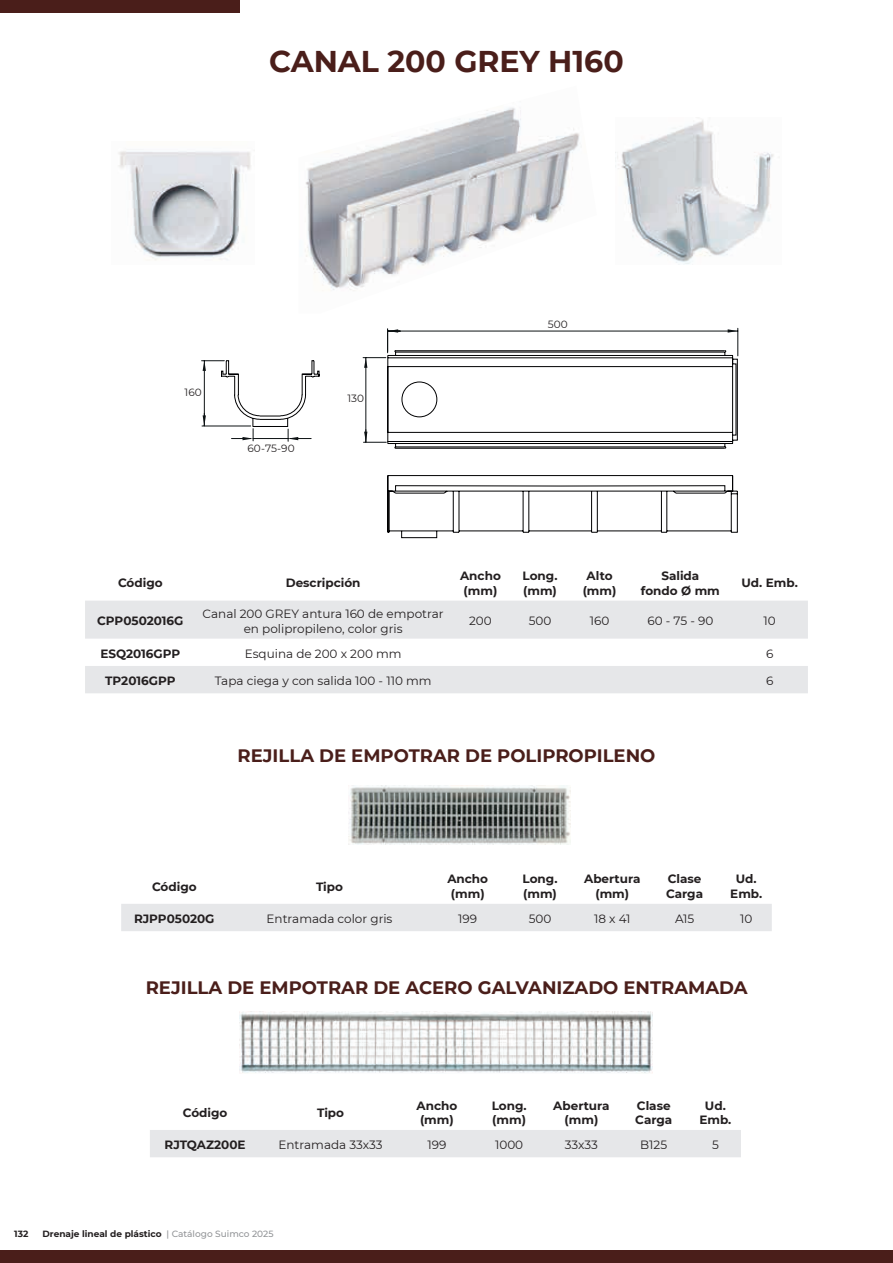
<style>
.page{position:relative;width:893px;height:1263px;background:#fff}
.page>*{position:absolute;margin:0;border:0;box-sizing:border-box;transform-origin:0 0}
.t1{font:700 30px "Montserrat";color:#4a1e1a}
.t2{font:700 18px "Montserrat";color:#4a1e1a}
.t3{font:700 12px/14.4px "Montserrat";color:#231f20}
.t4{font:12px/14.4px "Montserrat";color:#231f20;text-align:center}
.t5{font:10.5px "Montserrat";letter-spacing:.01em;color:#231f20}
.t6{font:700 9px "Montserrat";color:#231f20}
.s1{font-weight:500;color:#939598}
</style>
<div class="page">
<div style="left:0;top:1250px;width:893px;height:13px;background:#4a1e1a"></div>
<div style="left:0;top:0;width:240px;height:13px;background:#4a1e1a"></div>
<svg style="left:85px;top:601px;width:723px;height:92px;fill:#e6e7e9"></svg>
<div style="left:121px;top:904px;width:651px;height:27px;background:#e6e7e9"></div>
<div style="left:150px;top:1130px;width:591px;height:27px;background:#e6e7e9"></div>
<img style="left:239px;top:1012px;width:414px;height:61px">
<img style="left:305px;top:107px;width:275px;height:184px">
<img style="left:118px;top:151px;width:133px;height:110px">
<svg style="left:224px;top:357px;width:514px;height:181px"></svg>
<svg style="left:363px;top:328px;width:376px;height:115px"></svg>
<hr style="left:202px;top:426px;width:49px;height:1px;background:#0d1214">
<svg style="left:202px;top:360px;width:22px;height:66px"></svg>
<svg style="left:231px;top:429px;width:80px;height:12px"></svg>
<img style="left:349px;top:786px;width:222px;height:59px">
<img style="left:615px;top:120px;width:159px;height:144px">
<h1 class="t1" style="left:269px;top:39px;width:356px">CANAL 200 GREY H160</h1>
<p class="t5" style="left:184px;top:385px;width:19px">160</p>
<p class="t5" style="left:247px;top:441px;width:49px">60-75-90</p>
<p class="t5" style="left:347px;top:391px;width:18px">130</p>
<p class="t5" style="left:548px;top:317px;width:22px">500</p>
<p class="t3" style="left:118px;top:575px;width:46px">Código</p>
<p class="t3" style="left:286px;top:575px;width:76px">Descripción</p>
<p class="t3" style="left:460px;top:568px;width:42px">Ancho (mm)</p>
<p class="t3" style="left:523px;top:568px;width:36px">Long. (mm)</p>
<p class="t3" style="left:583px;top:568px;width:35px;text-align:center">Alto (mm)</p>
<p class="t3" style="left:641px;top:568px;width:81px;text-align:center">Salida<br>fondo Ø mm</p>
<p class="t3" style="left:741px;top:575px;width:58px">Ud. Emb.</p>
<p class="t3" style="left:97px;top:613px;width:88px">CPP0502016G</p>
<p class="t4" style="left:203px;top:606px;width:243px">Canal 200 GREY antura 160 de empotrar en polipropileno, color gris</p>
<p class="t4" style="left:469px;top:613px;width:24px">200</p>
<p class="t4" style="left:529px;top:613px;width:24px">500</p>
<p class="t4" style="left:590px;top:613px;width:21px">160</p>
<p class="t4" style="left:647px;top:613px;width:67px">60 - 75 - 90</p>
<p class="t4" style="left:763px;top:613px;width:14px">10</p>
<p class="t3" style="left:100px;top:646px;width:81px">ESQ2016GPP</p>
<p class="t4" style="left:245px;top:646px;width:158px">Esquina de 200 x 200 mm</p>
<p class="t4" style="left:766px;top:646px;width:9px">6</p>
<p class="t3" style="left:105px;top:673px;width:72px">TP2016GPP</p>
<p class="t4" style="left:215px;top:673px;width:218px">Tapa ciega y con salida 100 - 110 mm</p>
<p class="t4" style="left:766px;top:673px;width:9px">6</p>
<h2 class="t2" style="left:238px;top:743px;width:419px">REJILLA DE EMPOTRAR DE POLIPROPILENO</h2>
<p class="t3" style="left:152px;top:878px;width:46px">Código</p>
<p class="t3" style="left:316px;top:878px;width:29px">Tipo</p>
<p class="t3" style="left:447px;top:871px;width:42px">Ancho (mm)</p>
<p class="t3" style="left:523px;top:871px;width:36px">Long. (mm)</p>
<p class="t3" style="left:584px;top:871px;width:58px;text-align:center">Abertura (mm)</p>
<p class="t3" style="left:666px;top:871px;width:39px">Clase<br>Carga</p>
<p class="t3" style="left:730px;top:871px;width:33px;text-align:center">Ud.<br>Emb.</p>
<p class="t3" style="left:134px;top:911px;width:82px">RJPP05020G</p>
<p class="t4" style="left:267px;top:911px;width:127px">Entramada color gris</p>
<p class="t4" style="left:458px;top:911px;width:20px">199</p>
<p class="t4" style="left:529px;top:911px;width:24px">500</p>
<p class="t4" style="left:594px;top:911px;width:38px">18 x 41</p>
<p class="t4" style="left:675px;top:911px;width:21px">A15</p>
<p class="t4" style="left:740px;top:911px;width:14px">10</p>
<h2 class="t2" style="left:146px;top:975px;width:603px">REJILLA DE EMPOTRAR DE ACERO GALVANIZADO ENTRAMADA</h2>
<p class="t3" style="left:183px;top:1105px;width:46px">Código</p>
<p class="t3" style="left:317px;top:1105px;width:29px">Tipo</p>
<p class="t3" style="left:416px;top:1097px;width:42px">Ancho (mm)</p>
<p class="t3" style="left:492px;top:1097px;width:36px">Long. (mm)</p>
<p class="t3" style="left:553px;top:1097px;width:58px;text-align:center">Abertura (mm)</p>
<p class="t3" style="left:635px;top:1097px;width:39px">Clase<br>Carga</p>
<p class="t3" style="left:699px;top:1097px;width:33px;text-align:center">Ud.<br>Emb.</p>
<p class="t3" style="left:165px;top:1137px;width:82px">RJTQAZ200E</p>
<p class="t4" style="left:278px;top:1137px;width:106px">Entramada 33x33</p>
<p class="t4" style="left:427px;top:1137px;width:20px">199</p>
<p class="t4" style="left:495px;top:1137px;width:30px">1000</p>
<p class="t4" style="left:565px;top:1137px;width:35px">33x33</p>
<p class="t4" style="left:640px;top:1137px;width:28px">B125</p>
<p class="t4" style="left:712px;top:1137px;width:8px">5</p>
<p class="t6" style="left:14px;top:1228px;width:16px">132</p>
<p class="t6" style="left:43px;top:1228px;width:233px">Drenaje lineal de plástico <span class="s1">| Catálogo Suimco 2025</span></p>
</div>
